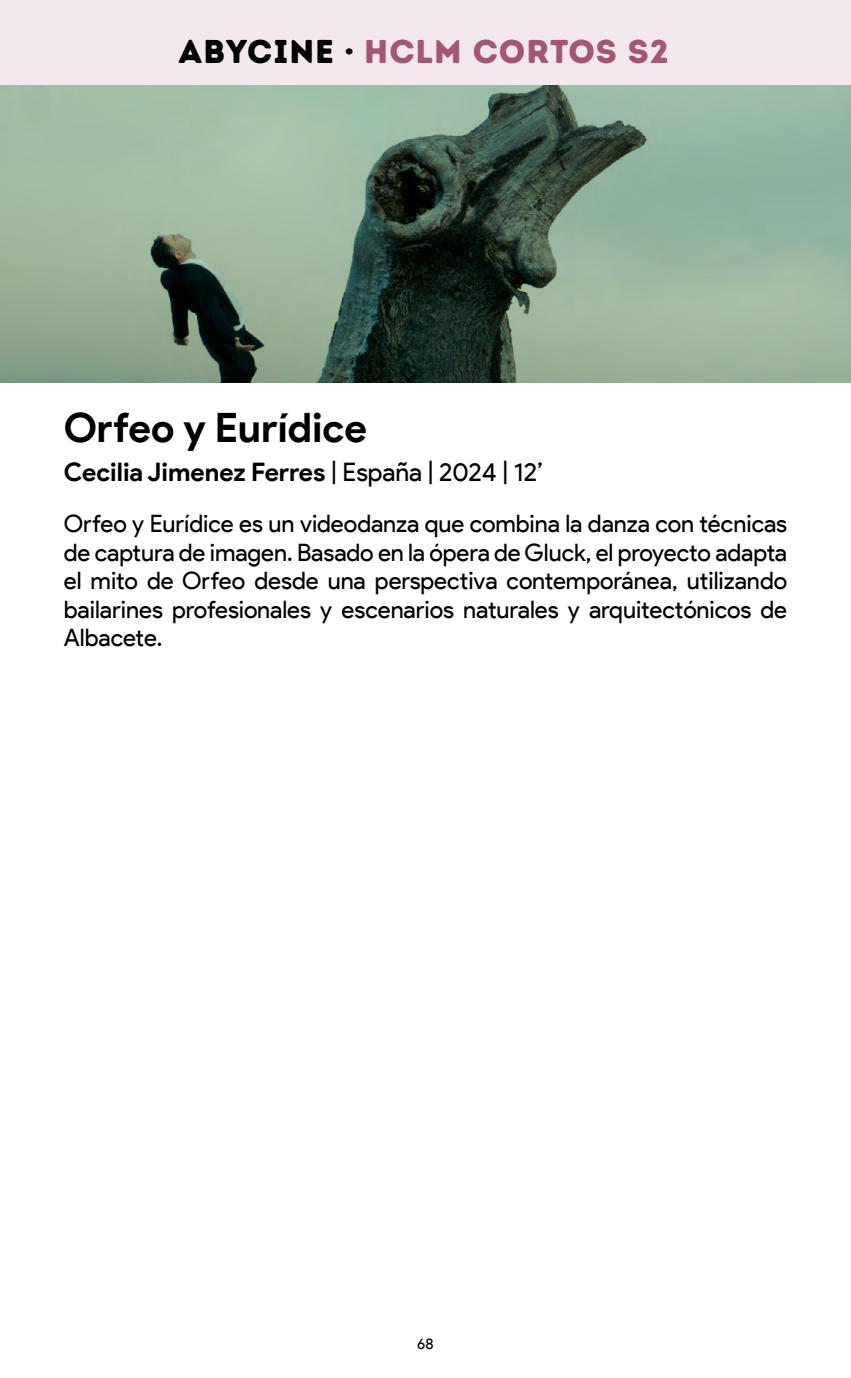
<style>
.page{position:relative;width:851px;height:1378px;background:#fff}
.page>*{position:absolute;margin:0;border:0;box-sizing:border-box;transform-origin:0 0}
.t1{font:700 40.5px "Product Sans";letter-spacing:-.005em;color:#000}
.t2{font:33px "Intro Rust Base";letter-spacing:.03em;color:#a35675}
.t3{font:700 25.5px "Product Sans";color:#000}
.t4{font:24px/28.5px "Product Sans";letter-spacing:-.005em;color:#000;text-align:justify}
.t5{font:15px "Product Sans";color:#000}
.s1{color:#000}
.s2{font-weight:400}
</style>
<div class="page">
<div style="left:0;top:0;width:850px;height:85px;background:#f3e8ed"></div>
<img style="left:0;top:85px;width:850px;height:298px">
<h2 class="t2" style="left:178px;top:30px;width:492px"><span class="s1">ABYCINE ·</span> HCLM CORTOS S2</h2>
<h1 class="t1" style="left:64px;top:403px;width:304px">Orfeo y Eurídice</h1>
<p class="t3" style="left:64px;top:456px;width:481px">Cecilia Jimenez Ferres <span class="s2">| España | 2024 | 12’</span></p>
<p class="t4" style="left:64px;top:509px;width:724px">Orfeo y Eurídice es un videodanza que combina la danza con técnicas de captura de imagen. Basado en la ópera de Gluck, el proyecto adapta el mito de Orfeo desde una perspectiva contemporánea, utilizando bailarines profesionales y escenarios naturales y arquitectónicos de Albacete.</p>
<p class="t5" style="left:417px;top:1334px;width:18px">68</p>
</div>
